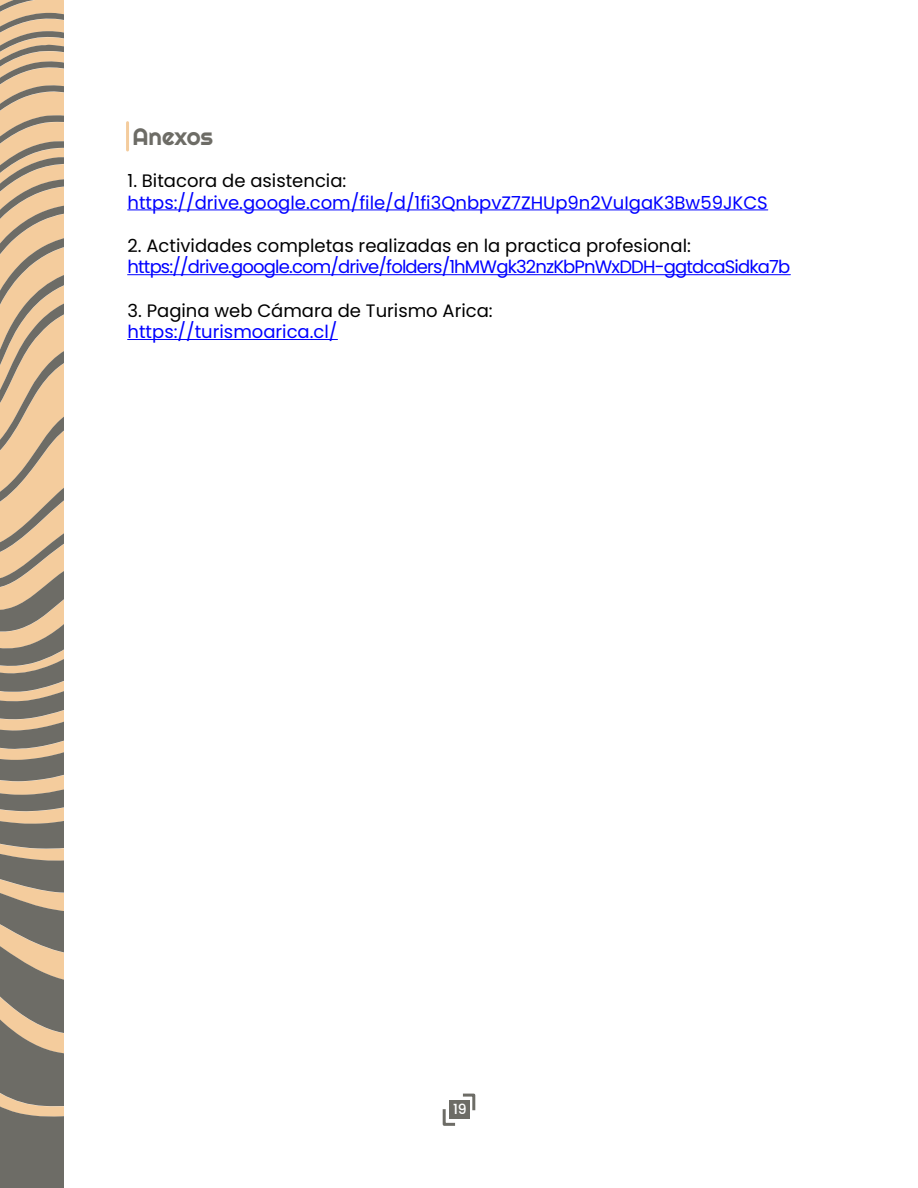
<style>
.page{position:relative;width:918px;height:1188px;background:#fff}
.page>*{position:absolute;margin:0;border:0;box-sizing:border-box;transform-origin:0 0}
.t1{font:24px "Righteous";color:#6d6c66}
.t2{font:18px "Poppins";color:#000}
.t3{font:18px "Poppins";color:#00f}
.t4{font:18px "Poppins";letter-spacing:-.045em;color:#00f}
.t5{font:500 13.95px "Poppins";color:#fff}
</style>
<div class="page">
<svg style="left:0;top:0;width:64px;height:1188px;background:#b29d83"></svg>
<hr style="left:126px;top:123px;width:3px;height:27px;background:#f4cc9d">
<hr style="left:128px;top:209px;width:640px;height:1px;background:#00f">
<hr style="left:128px;top:274px;width:662px;height:1px;background:#00f">
<hr style="left:128px;top:339px;width:210px;height:1px;background:#00f">
<svg style="left:442px;top:1093px;width:34px;height:33px"></svg>
<h1 class="t1" style="left:132px;top:121px;width:82px">Anexos</h1>
<p class="t2" style="left:128px;top:170px;width:220px">1. Bitacora de asistencia:</p>
<p class="t3" style="left:128px;top:192px;width:642px">https://drive.google.com/file/d/1fi3QnbpvZ7ZHUp9n2VuIgaK3Bw59JKCS</p>
<p class="t2" style="left:128px;top:235px;width:565px">2. Actividades completas realizadas en la practica profesional:</p>
<p class="t4" style="left:128px;top:257px;width:664px">https://drive.google.com/drive/folders/1hMWgk32nzKbPnWxDDH-ggtdcaSidka7b</p>
<p class="t2" style="left:128px;top:300px;width:367px">3. Pagina web Cámara de Turismo Arica:</p>
<p class="t3" style="left:128px;top:321px;width:211px">https://turismoarica.cl/</p>
<p class="t5" style="left:453px;top:1101px;width:15px">19</p>
</div>
